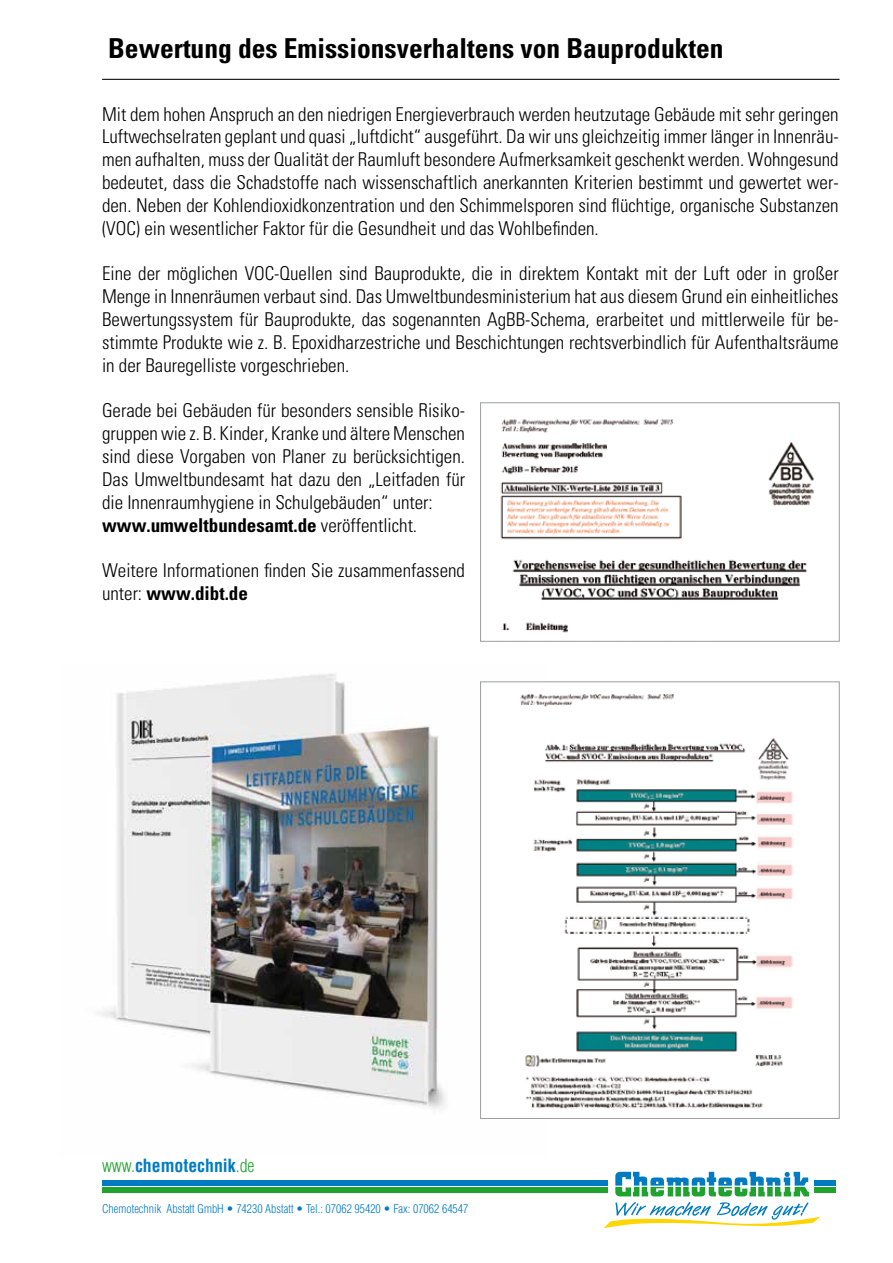
<style>
.page{position:relative;width:893px;height:1263px;background:#fff}
.page>*{position:absolute;margin:0;border:0;box-sizing:border-box;transform-origin:0 0}
.t1{font:700 condensed 27.45px "Univers LT";color:#000}
.t2{font:300 condensed 19.05px/22.8px "Univers LT";color:#000;text-align:justify}
.t3{font:700 condensed 17.85px "Helvetica";color:#007bc2}
.t4{font:300 condensed 11.85px "Helvetica";color:#007bc2}
.s1{font-weight:700}
.s2{font-weight:300;color:#1fa22e}
</style>
<div class="page">
<hr style="left:102px;top:79px;width:737px;height:1px;background:#000">
<div style="left:102px;top:1180px;width:733px;height:6px;background:#007bc2"></div>
<div style="left:102px;top:1187px;width:733px;height:6px;background:#1fa22e"></div>
<div style="left:609px;top:1175px;width:205px;height:25px;background:linear-gradient(to right,#fff,#fff)"></div>
<svg style="left:615px;top:1172px;width:194px;height:24px"></svg>
<svg style="left:604px;top:1202px;width:216px;height:26px"></svg>
<img style="left:98px;top:673px;width:347px;height:436px">
<img style="left:500px;top:419px;width:314px;height:214px">
<div style="left:480px;top:402px;width:359px;height:239px;border:1px solid #9c9e9f"></div>
<img style="left:520px;top:694px;width:273px;height:415px">
<div style="left:480px;top:681px;width:359px;height:438px;border:1px solid #9c9e9f"></div>
<h1 class="t1" style="left:108px;top:31px;width:617px">Bewertung des Emissionsverhaltens von Bauprodukten</h1>
<p class="t2" style="left:102px;top:102px;width:738px">Mit dem hohen Anspruch an den niedrigen Energieverbrauch werden heutzutage Gebäude mit sehr geringen Luftwechselraten geplant und quasi „luftdicht“ ausgeführt. Da wir uns gleichzeitig immer länger in Innenräu&shy;men aufhalten, muss der Qualität der Raumluft besondere Aufmerksamkeit geschenkt werden. Wohngesund bedeutet, dass die Schadstoffe nach wissenschaftlich anerkannten Kriterien bestimmt und gewertet wer&shy;den. Neben der Kohlendioxidkonzentration und den Schimmelsporen sind flüchtige, organische Substanzen (VOC) ein wesentlicher Faktor für die Gesundheit und das Wohlbefinden.</p>
<p class="t2" style="left:102px;top:262px;width:738px">Eine der möglichen VOC-Quellen sind Bauprodukte, die in direktem Kontakt mit der Luft oder in großer Menge in Innenräumen verbaut sind. Das Umweltbundesministerium hat aus diesem Grund ein einheitliches Bewertungssystem für Bauprodukte, das sogenannten AgBB-Schema, erarbeitet und mittlerweile für be&shy;stimmte Produkte wie z. B. Epoxidharzestriche und Beschichtungen rechtsverbindlich für Aufenthaltsräume in der Bauregelliste vorgeschrieben.</p>
<p class="t2" style="left:102px;top:399px;width:365px;text-align:left">Gerade bei Gebäuden für besonders sensible Risiko&shy;gruppen wie z. B. Kinder, Kranke und ältere Menschen sind diese Vorgaben von Planer zu berücksichtigen.<br>Das Umweltbundesamt hat dazu den „Leitfaden für die Innenraumhygiene in Schulgebäuden“ unter: <span class="s1">www.umweltbundesamt.de</span> veröffentlicht.</p>
<p class="t2" style="left:102px;top:559px;width:364px">Weitere Informationen finden Sie zusammenfassend unter: <span class="s1">www.dibt.de</span></p>
<p class="t3" style="left:102px;top:1155px;width:154px"><span class="s2">www.</span>chemotechnik<span class="s2">.de</span></p>
<p class="t4" style="left:102px;top:1201px;width:368px">Chemotechnik Abstatt GmbH • 74230 Abstatt • Tel.: 07062 95420 • Fax: 07062 64547</p>
</div>
